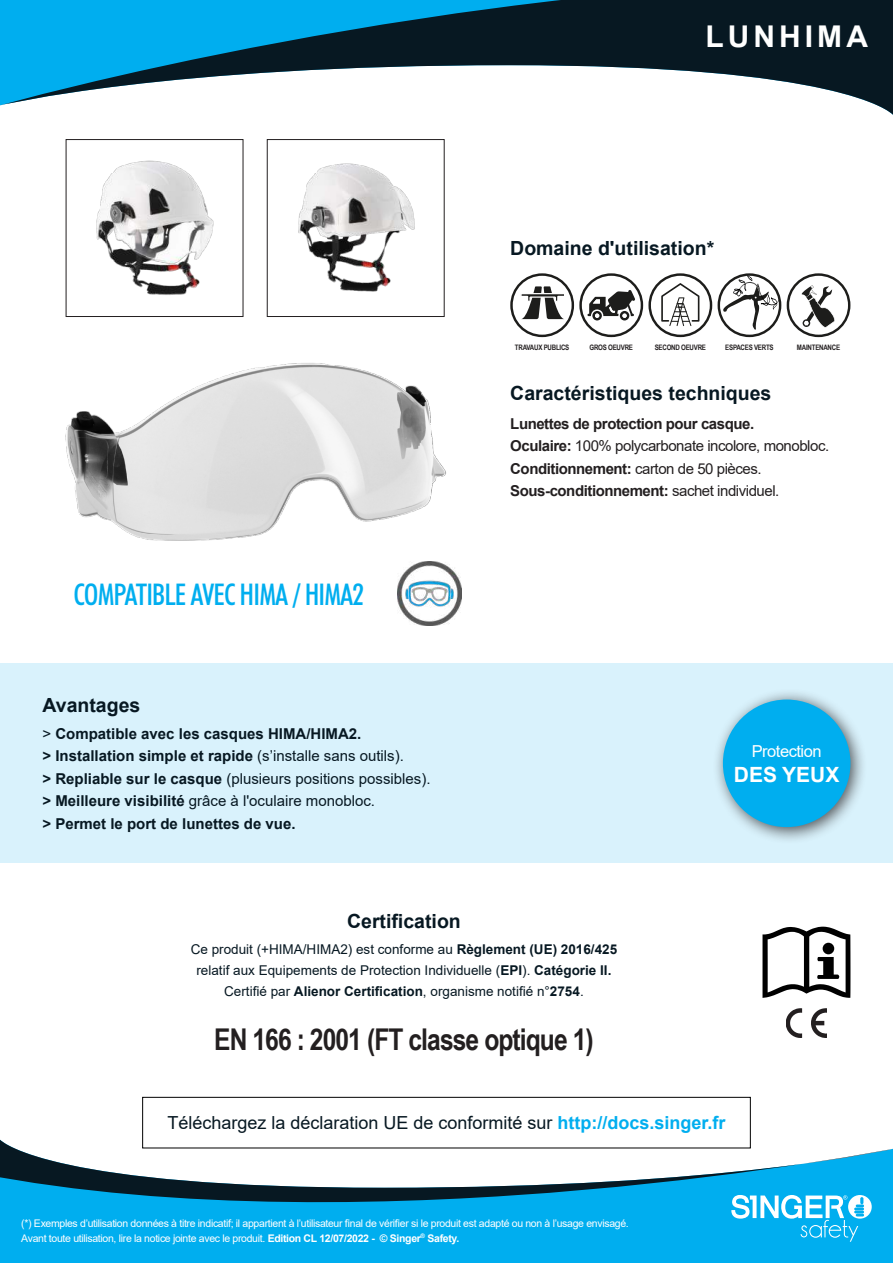
<style>
.page{position:relative;width:893px;height:1263px;background:#fff}
.page>*{position:absolute;margin:0;border:0;box-sizing:border-box;transform-origin:0 0}
.t1{font:700 30px "Arial Narrow";letter-spacing:-.03em;color:#231f20}
.t2{font:500 condensed 30px "Futura BT";letter-spacing:-.03em;color:#00aeef}
.t3{font:700 30px "Arial";letter-spacing:.135em;color:#fff}
.t4{font:700 21px "Arial";letter-spacing:.005em;color:#fff}
.t5{font:700 19.5px "Arial";color:#071822}
.t6{font:18px "Arial";color:#071822}
.t7{font:16.5px "Arial";letter-spacing:-.03em;color:#fff}
.t8{font:700 15px/22.5px "Arial";color:#071822}
.t9{font:700 15px/22.5px "Arial";letter-spacing:-.03em;color:#231f20}
.t10{font:13.5px/21px "Arial";color:#071822;text-align:center}
.t11{font:10.5px/15px "Arial";letter-spacing:-.03em;color:#fff}
.t12{font:700 7.5px "Arial Narrow";letter-spacing:-.03em;color:#231f20}
.s1{font-weight:400}
.s2{font-weight:700}
.s3{font-weight:700;color:#00aeef}
</style>
<div class="page">
<svg style="left:0;top:0;width:893px;height:115px"></svg>
<div style="left:0;top:663px;width:893px;height:200px;background:#d9f2fc"></div>
<div style="left:0;top:1250px;width:893px;height:13px;background:#00aeef"></div>
<svg style="left:0;top:1140px;width:893px;height:110px;fill:#00aeef"></svg>
<div style="left:142px;top:1097px;width:608px;height:51px;border:1px solid #000"></div>
<svg style="left:731px;top:1195px;width:141px;height:47px"></svg>
<svg style="left:762px;top:927px;width:88px;height:71px"></svg>
<div style="left:823px;top:943px;width:11px;height:11px;background:#000;border-radius:50%"></div>
<svg style="left:811px;top:1008px;width:16px;height:30px"></svg>
<svg style="left:786px;top:1008px;width:16px;height:30px"></svg>
<div style="left:712px;top:689px;width:155px;height:155px;background:#231f20;opacity:.75"></div>
<div style="left:723px;top:699px;width:127px;height:128px;background:#00aeef;border-radius:50%"></div>
<div style="left:510px;top:273px;width:64px;height:64px;border:2px solid #1d1d1b;border-radius:50%"></div>
<svg style="left:520px;top:286px;width:46px;height:51px"></svg>
<svg style="left:587px;top:290px;width:48px;height:30px"></svg>
<div style="left:579px;top:273px;width:64px;height:64px;border:2px solid #1d1d1b;border-radius:50%"></div>
<div style="left:648px;top:273px;width:64px;height:64px;border:2px solid #1d1d1b;border-radius:50%"></div>
<svg style="left:661px;top:283px;width:38px;height:43px"></svg>
<div style="left:718px;top:273px;width:63px;height:64px;border:2px solid #1d1d1b;border-radius:50%"></div>
<svg style="left:723px;top:275px;width:56px;height:55px"></svg>
<div style="left:787px;top:273px;width:63px;height:64px;border:2px solid #1d1d1b;border-radius:50%"></div>
<svg style="left:801px;top:285px;width:34px;height:43px"></svg>
<img style="left:398px;top:561px;width:64px;height:64px">
<img style="left:298px;top:163px;width:117px;height:129px">
<div style="left:267px;top:139px;width:177px;height:178px;border:1px solid #231f20"></div>
<img style="left:96px;top:160px;width:118px;height:135px">
<div style="left:66px;top:139px;width:177px;height:178px;border:1px solid #231f20"></div>
<img style="left:65px;top:363px;width:381px;height:178px">
<h1 class="t3" style="left:705px;top:16px;width:164px">LUNHIMA</h1>
<h3 class="t5" style="left:510px;top:234px;width:206px">Domaine d'utilisation*</h3>
<h1 class="t2" style="left:73px;top:576px;width:292px">COMPATIBLE AVEC HIMA / HIMA2</h1>
<h3 class="t5" style="left:43px;top:691px;width:99px">Avantages</h3>
<p class="t8" style="left:43px;top:722px;width:390px"><span class="s1">&gt;</span> Compatible avec les casques HIMA/HIMA2.<br>&gt; Installation simple et rapide <span class="s1">(s’installe sans outils).<br></span>&gt; Repliable sur le casque <span class="s1">(plusieurs positions possibles). </span>&gt; Meilleure visibilité <span class="s1">grâce à l'oculaire monobloc.<br></span>&gt; Permet le port de lunettes de vue.</p>
<p class="t12" style="left:515px;top:342px;width:56px">TRAVAUX PUBLICS</p>
<p class="t12" style="left:589px;top:342px;width:45px">GROS OEUVRE</p>
<p class="t12" style="left:655px;top:342px;width:53px">SECOND OEUVRE</p>
<p class="t12" style="left:725px;top:342px;width:50px">ESPACES VERTS</p>
<p class="t12" style="left:797px;top:342px;width:45px">MAINTENANCE</p>
<h3 class="t5" style="left:510px;top:379px;width:263px">Caractéristiques techniques</h3>
<h3 class="t9" style="left:510px;top:412px;width:321px">Lunettes de protection pour casque.<br>Oculaire: <span class="s1">100% polycarbonate incolore, monobloc.<br></span>Conditionnement: <span class="s1">carton de 50 pièces.<br></span>Sous-conditionnement: <span class="s1">sachet individuel.</span></h3>
<h3 class="t7" style="left:752px;top:739px;width:71px">Protection</h3>
<h2 class="t4" style="left:734px;top:760px;width:107px">DES YEUX</h2>
<h3 class="t5" style="left:347px;top:908px;width:115px">Certification</h3>
<p class="t10" style="left:191px;top:938px;width:428px">Ce produit (+HIMA/HIMA2) est conforme au <span class="s2">Règlement (UE) 2016/425 </span>relatif aux Equipements de Protection Individuelle (<span class="s2">EPI</span>). <span class="s2">Catégorie II.<br></span>Certifié par <span class="s2">Alienor Certification</span>, organisme notifié n°<span class="s2">2754</span>.</p>
<h1 class="t1" style="left:214px;top:1017px;width:381px">EN 166 : 2001 (FT classe optique 1)</h1>
<h3 class="t6" style="left:167px;top:1110px;width:560px">Téléchargez la déclaration UE de conformité sur <span class="s3">http://docs.singer.fr</span></h3>
<p class="t11" style="left:21px;top:1215px;width:609px">(*) Exemples d’utilisation données à titre indicatif; il appartient à l’utilisateur final de vérifier si le produit est adapté ou non à l’usage envisagé.<br>Avant toute utilisation, lire la notice jointe avec le produit. <span class="s2">Edition CL 12/07/2022 - © Singer</span><sup>®</sup> <span class="s2">Safety.</span></p>
</div>
